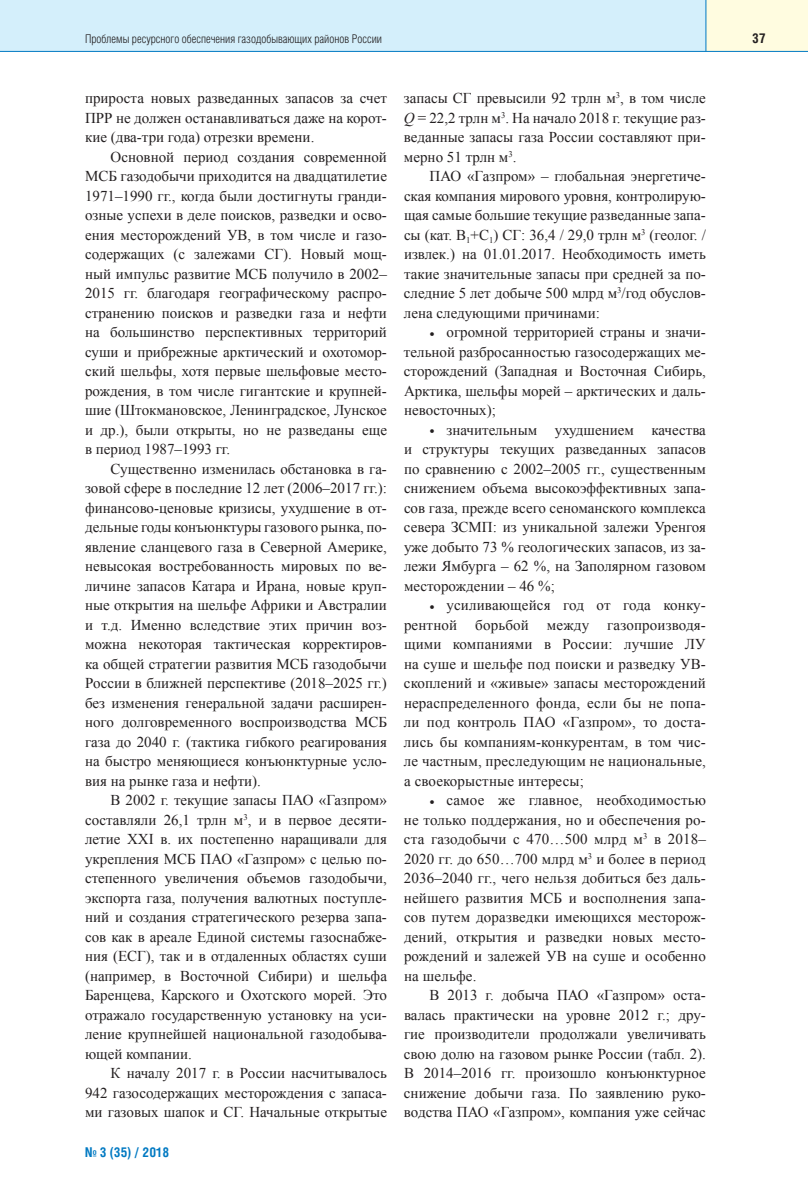
<style>
.page{position:relative;width:808px;height:1191px;background:#fff}
.page>*{position:absolute;margin:0;border:0;box-sizing:border-box;transform-origin:0 0}
.t1{font:15px/19.5px "Times New Roman";color:#231f20;text-align:justify}
.t2{font:700 13.5px "Helios Cond";color:#0079c2}
.t3{font:700 13.5px "Helios Cond";color:#231f20}
.t4{font:300 12px "Helios Cond";color:#231f20}
.s1{font-style:italic}
</style>
<div class="page">
<div style="left:0;top:0;width:706px;height:51px;background:#d4effb"></div>
<div style="left:706px;top:0;width:102px;height:51px;background:#fffce0"></div>
<hr style="left:0;top:51px;width:808px;height:1px;background:#0079c2">
<hr style="left:705px;top:0;width:1px;height:51px;background:#0079c2">
<p class="t4" style="left:85px;top:34px;width:298px">Проблемы ресурсного обеспечения газодобывающих районов России</p>
<p class="t3" style="left:752px;top:33px;width:15px">37</p>
<p class="t1" style="left:85px;top:88px;width:303px">прироста новых разведанных запасов за счет ПРР не должен останавливаться даже на корот&shy;кие (два-три года) отрезки времени.</p>
<p class="t1" style="left:85px;top:147px;width:303px;text-indent:26px">Основной период создания современной МСБ газодобычи приходится на двадцатилетие 1971–1990 гг., когда были достигнуты гранди&shy;озные успехи в деле поисков, разведки и осво&shy;ения месторождений УВ, в том числе и газо&shy;содержащих (с залежами СГ). Новый мощ&shy;ный импульс развитие МСБ получило в 2002– 2015 гг. благодаря географическому распро&shy;странению поисков и разведки газа и нефти на большинство перспективных территорий суши и прибрежные арктический и охотомор&shy;ский шельфы, хотя первые шельфовые место&shy;рождения, в том числе гигантские и крупней&shy;шие (Штокмановское, Ленинградское, Лунское и др.), были открыты, но не разведаны еще в период 1987–1993 гг.</p>
<p class="t1" style="left:85px;top:459px;width:303px;text-indent:26px">Существенно изменилась обстановка в га&shy;зовой сфере в последние 12 лет (2006–2017 гг.): финансово-ценовые кризисы, ухудшение в от&shy;дельные годы конъюнктуры газового рынка, по&shy;явление сланцевого газа в Северной Америке, невысокая востребованность мировых по ве&shy;личине запасов Катара и Ирана, новые круп&shy;ные открытия на шельфе Африки и Австралии и т.д. Именно вследствие этих причин воз&shy;можна некоторая тактическая корректиров&shy;ка общей стратегии развития МСБ газодобычи России в ближней перспективе (2018–2025 гг.) без изменения генеральной задачи расширен&shy;ного долговременного воспроизводства МСБ газа до 2040 г. (тактика гибкого реагирования на быстро меняющиеся конъюнктурные усло&shy;вия на рынке газа и нефти).</p>
<p class="t1" style="left:85px;top:790px;width:303px;text-indent:26px">В 2002 г. текущие запасы ПАО «Газпром» составляли 26,1 трлн м<sup>3</sup>, и в первое десяти&shy;летие XXI в. их постепенно наращивали для укрепления МСБ ПАО «Газпром» с целью по&shy;степенного увеличения объемов газодобычи, экспорта газа, получения валютных поступле&shy;ний и создания стратегического резерва запа&shy;сов как в ареале Единой системы газоснабже&shy;ния (ЕСГ), так и в отдаленных областях суши (например, в Восточной Сибири) и шельфа Баренцева, Карского и Охотского морей. Это отражало государственную установку на уси&shy;ление крупнейшей национальной газодобыва&shy;ющей компании.</p>
<p class="t1" style="left:85px;top:1063px;width:303px;text-indent:26px">К началу 2017 г. в России насчитывалось 942 газосодержащих месторождения с запаса&shy;ми газовых шапок и СГ. Начальные открытые</p>
<p class="t2" style="left:85px;top:1147px;width:86px">№ 3 (35) / 2018</p>
<p class="t1" style="left:404px;top:88px;width:303px">запасы СГ превысили 92 трлн м<sup>3</sup>, в том числе <span class="s1">Q</span> = 22,2 трлн м<sup>3</sup>. На начало 2018 г. текущие раз&shy;веданные запасы газа России составляют при&shy;мерно 51 трлн м<sup>3</sup>.</p>
<p class="t1" style="left:404px;top:166px;width:303px;text-indent:26px">ПАО «Газпром» – глобальная энергетиче&shy;ская компания мирового уровня, контролирую&shy;щая самые большие текущие разведанные запа&shy;сы (кат. В<sub>1</sub>+С<sub>1</sub>) СГ: 36,4 / 29,0 трлн м<sup>3</sup> (геолог. / извлек.) на 01.01.2017. Необходимость иметь такие значительные запасы при средней за по&shy;следние 5 лет добыче 500 млрд м<sup>3</sup>/год обуслов&shy;лена следующими причинами:</p>
<p class="t1" style="left:404px;top:322px;width:303px;text-indent:26px">• огромной территорией страны и значи&shy;тельной разбросанностью газосодержащих ме&shy;сторождений (Западная и Восточная Сибирь, Арктика, шельфы морей – арктических и даль&shy;невосточных);</p>
<p class="t1" style="left:404px;top:420px;width:303px;text-indent:26px">• значительным ухудшением качества и структуры текущих разведанных запасов по сравнению с 2002–2005 гг., существенным снижением объема высокоэффективных запа&shy;сов газа, прежде всего сеноманского комплекса севера ЗСМП: из уникальной залежи Уренгоя уже добыто 73 % геологических запасов, из за&shy;лежи Ямбурга – 62 %, на Заполярном газовом месторождении – 46 %;</p>
<p class="t1" style="left:404px;top:595px;width:303px;text-indent:26px">• усиливающейся год от года конку&shy;рентной борьбой между газопроизводя&shy;щими компаниями в России: лучшие ЛУ на суше и шельфе под поиски и разведку УВ&shy;скоплений и «живые» запасы месторождений нераспределенного фонда, если бы не попа&shy;ли под контроль ПАО «Газпром», то доста&shy;лись бы компаниям-конкурентам, в том чис&shy;ле частным, преследующим не национальные, а своекорыстные интересы;</p>
<p class="t1" style="left:404px;top:790px;width:303px;text-indent:26px">• самое же главное, необходимостью не только поддержания, но и обеспечения ро&shy;ста газодобычи с 470…500 млрд м<sup>3</sup> в 2018– 2020 гг. до 650…700 млрд м<sup>3</sup> и более в период 2036–2040 гг., чего нельзя добиться без даль&shy;нейшего развития МСБ и восполнения запа&shy;сов путем доразведки имеющихся месторож&shy;дений, открытия и разведки новых место&shy;рождений и залежей УВ на суше и особенно на шельфе.</p>
<p class="t1" style="left:404px;top:985px;width:303px;text-indent:26px">В 2013 г. добыча ПАО «Газпром» оста&shy;валась практически на уровне 2012 г.; дру&shy;гие производители продолжали увеличивать свою долю на газовом рынке России (табл. 2).<br>В 2014–2016 гг. произошло конъюнктурное снижение добычи газа. По заявлению руко&shy;водства ПАО «Газпром», компания уже сейчас</p>
</div>
